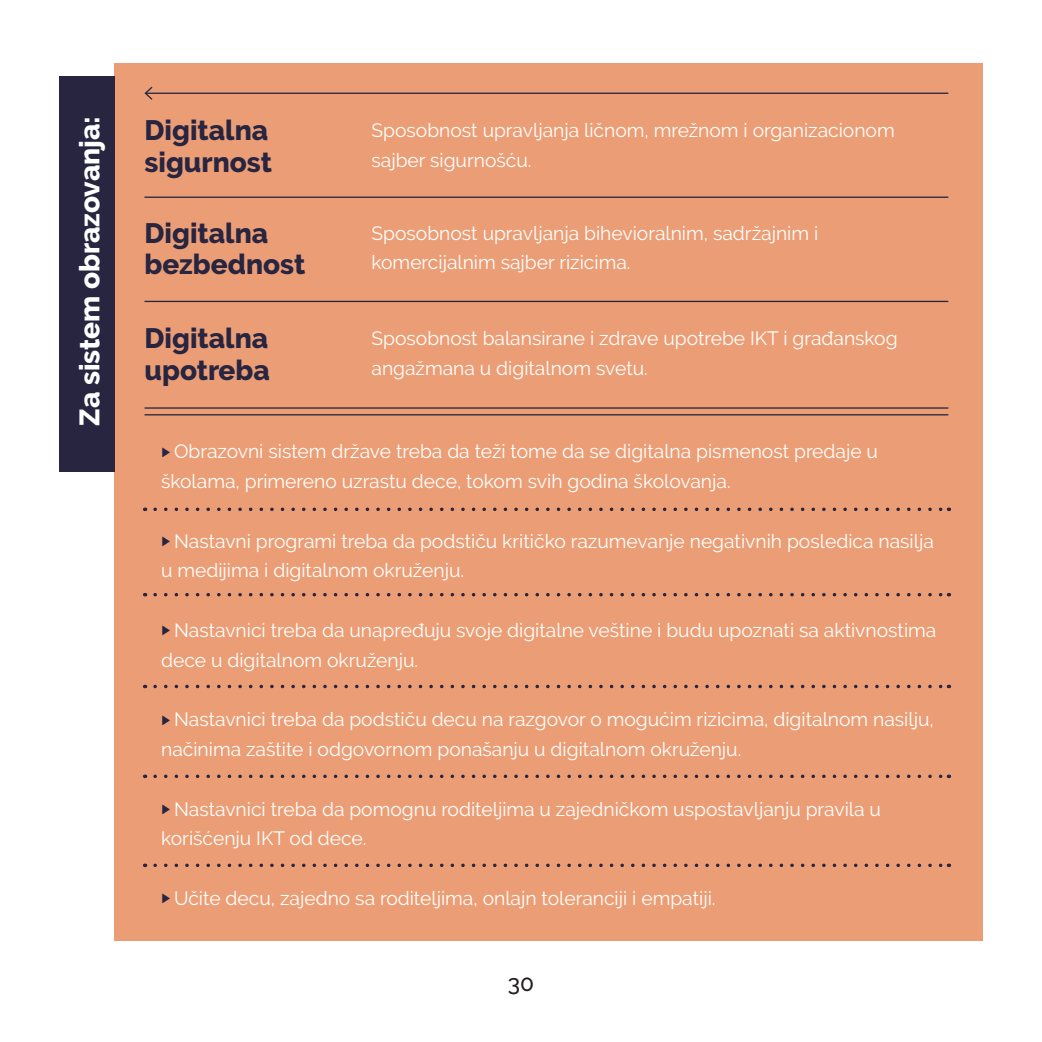
<style>
.page{position:relative;width:1042px;height:1042px;background:#fff}
.page>*{position:absolute;margin:0;border:0;box-sizing:border-box;transform-origin:0 0}
.t1{font:800 28px/31.5px "Raleway";color:#282541}
.t2{font:800 28px "Raleway";color:#fff}
.t3{font:500 22.75px "Raleway";color:#231f20}
.t4{font:19.25px/29.8px "Raleway";color:#fff}
.s1{font-family:"Cera PRO";font-weight:900;font-size:14px;color:#282541}
</style>
<div class="page">
<div style="left:115px;top:63px;width:868px;height:877px;background:#eb9e75"></div>
<hr style="left:145px;top:93px;width:803px;height:1px;background:#282541">
<svg style="left:144px;top:86px;width:10px;height:14px"></svg>
<hr style="left:144px;top:197px;width:804px;height:1px;background:#282541">
<hr style="left:144px;top:301px;width:804px;height:1px;background:#282541">
<hr style="left:144px;top:407px;width:804px;height:2px;background:#282541">
<hr style="left:144px;top:414px;width:804px;height:1px;background:#282541">
<div style="left:59px;top:76px;width:56px;height:395px;background:#282541"></div>
<svg style="left:155px;top:507px;width:794px;height:4px"></svg>
<svg style="left:155px;top:593px;width:794px;height:3px"></svg>
<svg style="left:155px;top:685px;width:794px;height:3px"></svg>
<svg style="left:155px;top:774px;width:794px;height:4px"></svg>
<svg style="left:155px;top:863px;width:794px;height:4px"></svg>
<h1 class="t2" style="left:74px;top:425px;width:311px;rotate:-90deg">Za sistem obrazovanja:</h1>
<h1 class="t1" style="left:144px;top:115px;width:129px">Digitalna sigurnost</h1>
<h1 class="t1" style="left:144px;top:217px;width:163px">Digitalna bezbednost</h1>
<h1 class="t1" style="left:144px;top:323px;width:127px">Digitalna upotreba</h1>
<p class="t4" style="left:371px;top:115px;width:525px">Sposobnost upravljanja ličnom, mrežnom i organizacionom sajber sigurnošću.</p>
<p class="t4" style="left:371px;top:218px;width:448px">Sposobnost upravljanja bihevioralnim, sadržajnim i komercijalnim sajber rizicima.</p>
<p class="t4" style="left:371px;top:323px;width:528px">Sposobnost balansirane i zdrave upotrebe IKT i građanskog angažmana u digitalnom svetu.</p>
<p class="t4" style="left:161px;top:437px;width:718px"><span class="s1">▶</span> Obrazovni sistem države treba da teži tome da se digitalna pismenost predaje u školama, primereno uzrastu dece, tokom svih godina školovanja.</p>
<p class="t4" style="left:161px;top:526px;width:774px"><span class="s1">▶</span> Nastavni programi treba da podstiču kritičko razumevanje negativnih posledica nasilja u medijima i digitalnom okruženju.</p>
<p class="t4" style="left:161px;top:615px;width:777px"><span class="s1">▶</span> Nastavnici treba da unapređuju svoje digitalne veštine i budu upoznati sa aktivnostima dece u digitalnom okruženju.</p>
<p class="t4" style="left:161px;top:704px;width:774px"><span class="s1">▶</span> Nastavnici treba da podstiču decu na razgovor o mogućim rizicima, digitalnom nasilju, načinima zaštite i odgovornom ponašanju u digitalnom okruženju.</p>
<p class="t4" style="left:161px;top:794px;width:721px"><span class="s1">▶</span> Nastavnici treba da pomognu roditeljima u zajedničkom uspostavljanju pravila u korišćenju IKT od dece.</p>
<p class="t4" style="left:161px;top:883px;width:556px"><span class="s1">▶</span> Učite decu, zajedno sa roditeljima, onlajn toleranciji i empatiji.</p>
<p class="t3" style="left:508px;top:969px;width:28px">30</p>
</div>
